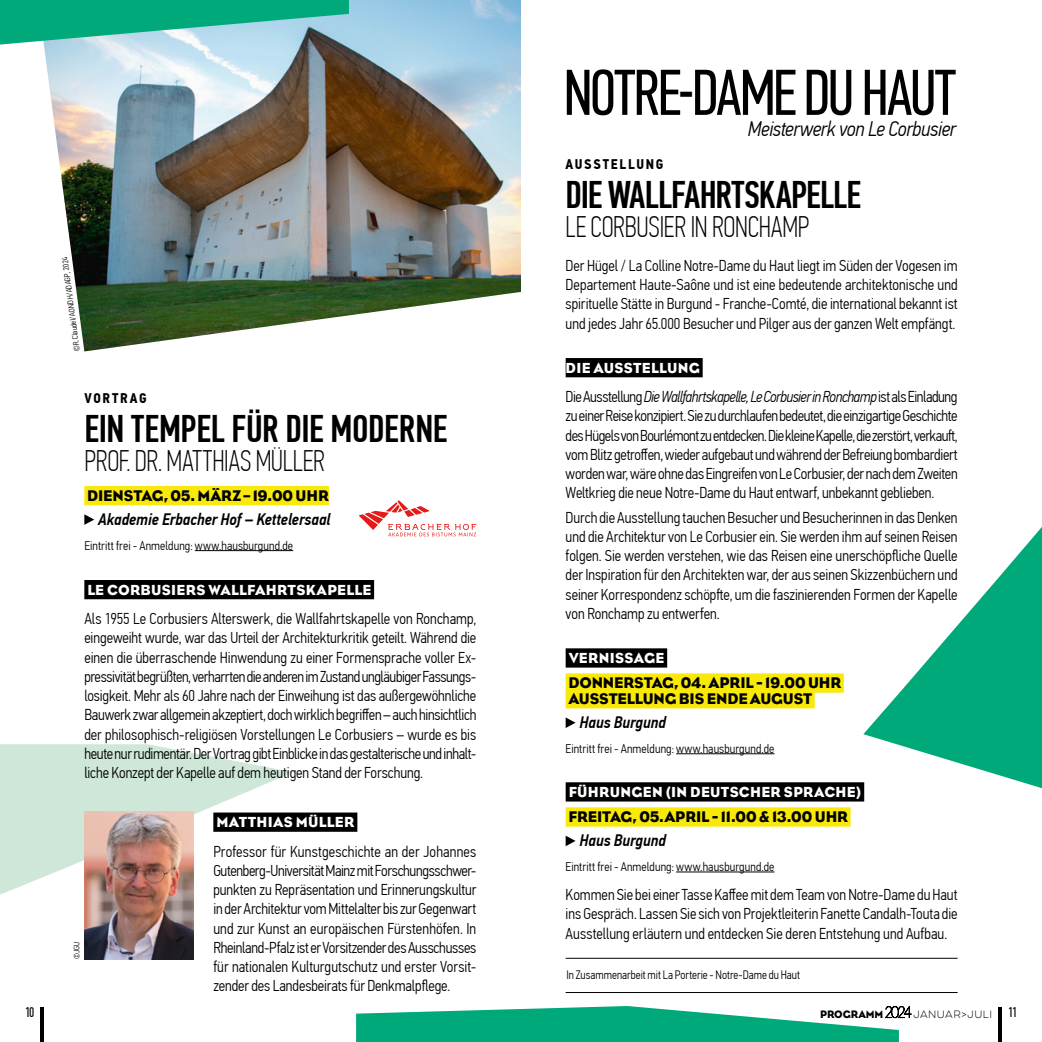
<style>
.page{position:relative;width:1042px;height:1042px;background:#fff}
.page>*{position:absolute;margin:0;border:0;box-sizing:border-box;transform-origin:0 0}
.t1{font:64.75px "PF Din Text Comp Pro";letter-spacing:-.04em;color:#000}
.t2{font:500 38.5px "PF Din Text Comp Pro";letter-spacing:-.015em;color:#000}
.t3{font:100 29.75px "PF Din Text Comp Pro";letter-spacing:-.005em;color:#000}
.t4{font:italic 300 21px "PF Din Text Cond Pro";letter-spacing:-.02em;color:#000}
.t5{font:italic 500 16.62px "PF Din Text Cond Pro";color:#000}
.t6{font:300 15.75px/19.2px "PF Din Text Cond Pro";color:#000;text-align:justify}
.t7{font:15.75px/15.8px "Eagle";letter-spacing:-.005em;color:#000}
.t8{font:14.88px "Eagle";letter-spacing:.02em;color:#fff}
.t9{font:700 14px "PF Din Text Cond Pro";letter-spacing:.12em;color:#000}
.t10{font:14px "PF Din Text Comp Pro";color:#000}
.t11{font:300 12.6px "PF Din Text Cond Pro";letter-spacing:.01em;color:#000}
.t12{font:300 12.25px "PF Din Text Cond Pro";color:#000;scale:.96 1}
.t13{font:100 9.45px "Eveleth Clean";letter-spacing:.055em;color:#000}
.t14{font:300 8.05px "PF Din Text Cond Pro";color:#000}
.s1{font-style:italic}
.s2{font-family:"Eagle";font-weight:400;font-size:11.03px}
.s3{font-family:"Lato";font-size:15.75px}
</style>
<div class="page">
<svg style="left:863px;top:527px;width:179px;height:275px"></svg>
<img style="left:44px;top:0;width:477px;height:351px">
<svg style="left:0;top:744px;width:293px;height:157px;fill:#cee7d9"></svg>
<svg style="left:356px;top:1006px;width:543px;height:36px"></svg>
<svg style="left:0;top:0;width:349px;height:46px;background:#40b79f"></svg>
<hr style="left:998px;top:1008px;width:4px;height:34px;background:#000">
<hr style="left:40px;top:1008px;width:4px;height:34px;background:#000">
<div style="left:84px;top:486px;width:245px;height:19px;background:#f8e909"></div>
<hr style="left:195px;top:550px;width:98px;height:1px;background:#000">
<div style="left:84px;top:580px;width:290px;height:19px;background:#000"></div>
<div style="left:213px;top:812px;width:144px;height:20px;background:#000"></div>
<svg style="left:84px;top:514px;width:10px;height:11px"></svg>
<img style="left:84px;top:812px;width:109px;height:147px">
<div style="left:566px;top:358px;width:137px;height:19px;background:#000"></div>
<div style="left:566px;top:648px;width:101px;height:19px;background:#000"></div>
<div style="left:566px;top:673px;width:278px;height:20px;background:#f8e909"></div>
<div style="left:566px;top:689px;width:248px;height:19px;background:#f8e909"></div>
<hr style="left:676px;top:753px;width:98px;height:1px;background:#000">
<div style="left:566px;top:782px;width:298px;height:19px;background:#000"></div>
<div style="left:566px;top:807px;width:284px;height:19px;background:#f8e909"></div>
<hr style="left:676px;top:871px;width:98px;height:1px;background:#000">
<svg style="left:566px;top:717px;width:9px;height:11px"></svg>
<svg style="left:566px;top:836px;width:9px;height:10px"></svg>
<svg style="left:359px;top:515px;width:14px;height:15px"></svg>
<svg style="left:364px;top:500px;width:112px;height:36px"></svg>
<hr style="left:566px;top:958px;width:391px;height:1px;background:#000">
<hr style="left:566px;top:992px;width:391px;height:1px;background:#000">
<p class="t14" style="left:72px;top:351px;width:96px;rotate:-97deg">©R.Claudel/AONDH/ADAGP, 2024</p>
<p class="t9" style="left:84px;top:390px;width:64px">VORTRAG</p>
<h2 class="t2" style="left:84px;top:406px;width:364px">EIN TEMPEL FÜR DIE MODERNE</h2>
<h3 class="t3" style="left:84px;top:444px;width:242px">PROF. DR. MATTHIAS MÜLLER</h3>
<p class="t7" style="left:87px;top:487px;width:243px">DIENSTAG, 05. MÄRZ – 19.00 UHR</p>
<p class="t5" style="left:98px;top:509px;width:234px">Akademie Erbacher Hof – Kettelersaal</p>
<p class="t11" style="left:84px;top:538px;width:210px">Eintritt frei - Anmeldung: www.hausburgund.de</p>
<p class="t8" style="left:87px;top:580px;width:285px">LE CORBUSIERS WALLFAHRTSKAPELLE</p>
<p class="t6" style="left:84px;top:609px;width:393px">Als 1955 Le Corbusiers Alterswerk, die Wallfahrtskapelle von Ronchamp, eingeweiht wurde, war das Urteil der Architekturkritik geteilt. Während die einen die überraschende Hinwendung zu einer Formensprache voller Ex&shy;pressivität begrüßten, verharrten die anderen im Zustand ungläubiger Fassungs&shy;losigkeit. Mehr als 60 Jahre nach der Einweihung ist das außergewöhnliche Bauwerk zwar allgemein akzeptiert, doch wirklich begriffen – auch hinsichtlich der philosophisch-religiösen Vorstellungen Le Corbusiers – wurde es bis heute nur rudimentär. Der Vortrag gibt Einblicke in das gestalterische und inhalt&shy;liche Konzept der Kapelle auf dem heutigen Stand der Forschung.</p>
<p class="t8" style="left:216px;top:813px;width:139px">MATTHIAS MÜLLER</p>
<p class="t6" style="left:213px;top:841px;width:264px">Professor für Kunstgeschichte an der Johannes Gutenberg-Universität Mainz mit Forschungsschwer&shy;punkten zu Repräsentation und Erinnerungskultur in der Architektur vom Mittelalter bis zur Gegenwart und zur Kunst an europäischen Fürstenhöfen. In Rheinland-Pfalz ist er Vorsitzender des Ausschusses für nationalen Kulturgutschutz und erster Vorsit&shy;zender des Landesbeirats für Denkmalpflege.</p>
<p class="t14" style="left:72px;top:959px;width:19px;rotate:-90deg">©JGU</p>
<h1 class="t1" style="left:563px;top:56px;width:394px">NOTRE-DAME DU HAUT</h1>
<h3 class="t4" style="left:748px;top:117px;width:210px">Meisterwerk von Le Corbusier</h3>
<p class="t9" style="left:566px;top:156px;width:99px">AUSSTELLUNG</p>
<h2 class="t2" style="left:566px;top:172px;width:297px">DIE WALLFAHRTSKAPELLE</h2>
<h3 class="t3" style="left:566px;top:209px;width:245px">LE CORBUSIER IN RONCHAMP</h3>
<p class="t6" style="left:566px;top:256px;width:393px">Der Hügel / La Colline Notre-Dame du Haut liegt im Süden der Vogesen im Departement Haute-Saône und ist eine bedeutende architektonische und spirituelle Stätte in Burgund - Franche-Comté, die international bekannt ist und jedes Jahr 65.000 Besucher und Pilger aus der ganzen Welt empfängt.</p>
<p class="t8" style="left:566px;top:359px;width:135px">DIE AUSSTELLUNG</p>
<p class="t6" style="left:566px;top:387px;width:393px">Die Ausstellung <span class="s1">Die Wallfahrtskapelle, Le Corbusier in Ronchamp</span> ist als Einladung zu einer Reise konzipiert. Sie zu durchlaufen bedeutet, die einzigartige Geschichte des Hügels von Bourlémont zu entdecken. Die kleine Kapelle, die zerstört, verkauft, vom Blitz getroffen, wieder aufgebaut und während der Befreiung bombardiert worden war, wäre ohne das Eingreifen von Le Corbusier, der nach dem Zweiten Weltkrieg die neue Notre-Dame du Haut entwarf, unbekannt geblieben.</p>
<p class="t6" style="left:566px;top:507px;width:393px">Durch die Ausstellung tauchen Besucher und Besucherinnen in das Denken und die Architektur von Le Corbusier ein. Sie werden ihm auf seinen Reisen folgen. Sie werden verstehen, wie das Reisen eine unerschöpfliche Quelle der Inspiration für den Architekten war, der aus seinen Skizzenbüchern und seiner Korrespondenz schöpfte, um die faszinierenden Formen der Kapelle von Ronchamp zu entwerfen.</p>
<p class="t8" style="left:569px;top:649px;width:97px">VERNISSAGE</p>
<p class="t7" style="left:568px;top:675px;width:274px">DONNERSTAG, 04. APRIL - 19.00 UHR<br>AUSSTELLUNG BIS ENDE AUGUST</p>
<p class="t5" style="left:579px;top:712px;width:88px">Haus Burgund</p>
<p class="t11" style="left:566px;top:741px;width:210px">Eintritt frei - Anmeldung: www.hausburgund.de</p>
<p class="t8" style="left:569px;top:783px;width:294px">FÜHRUNGEN (IN DEUTSCHER SPRACHE)</p>
<p class="t7" style="left:568px;top:809px;width:281px">FREITAG, 05.APRIL - 11.00 &amp; 13.00 UHR</p>
<p class="t5" style="left:579px;top:830px;width:88px">Haus Burgund</p>
<p class="t11" style="left:566px;top:859px;width:210px">Eintritt frei - Anmeldung: www.hausburgund.de</p>
<p class="t6" style="left:566px;top:885px;width:393px">Kommen Sie bei einer Tasse Kaffee mit dem Team von Notre-Dame du Haut ins Gespräch. Lassen Sie sich von Projektleiterin Fanette Candalh-Touta die Ausstellung erläutern und entdecken Sie deren Entstehung und Aufbau.</p>
<p class="t12" style="left:566px;top:968px;width:245px">In Zusammenarbeit mit La Porterie - Notre-Dame du Haut</p>
<p class="t13" style="left:820px;top:1007px;width:173px"><span class="s2">PROGRAMM</span><span class="s3">2024</span> JANUAR&gt;JULI</p>
<p class="t10" style="left:25px;top:1004px;width:11px">10</p>
<p class="t10" style="left:1008px;top:1004px;width:11px">11</p>
</div>
